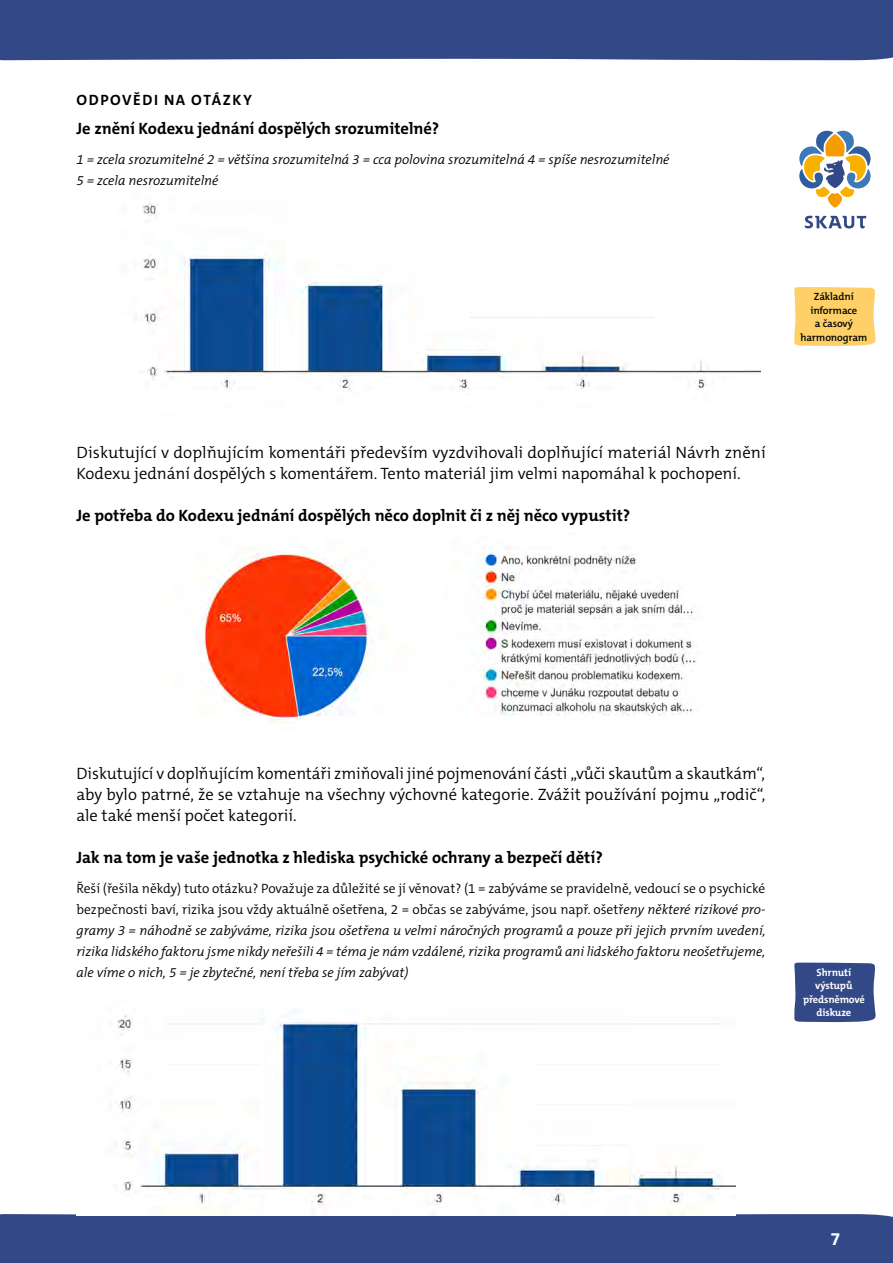
<style>
.page{position:relative;width:893px;height:1263px;background:#fff}
.page>*{position:absolute;margin:0;border:0;box-sizing:border-box;transform-origin:0 0}
.t1{font:700 18px "The Mix C5";color:#fff}
.text{font:300 16.5px/21px "The Mix C5";color:#000}
.text-2{font:700 16.5px "The Mix C5";color:#000}
.Mezititulek{font:700 15px "The Mix C5";letter-spacing:.105em;color:#000}
.text-3{font:italic 300 13.5px/21px "The Mix C5";color:#000;text-align:justify}
.t2{font:600 10.5px/13.5px "The Mix C5";letter-spacing:-.01em;color:#000;text-align:center}
.t3{font:700 10.5px/13.5px "The Mix C5";letter-spacing:-.01em;color:#fff;text-align:center}
.s1{font-style:normal}
</style>
<div class="page">
<div style="left:0;top:1214px;width:893px;height:49px;background:#334887"></div>
<svg style="left:805px;top:216px;width:61px;height:13px"></svg>
<svg style="left:799px;top:131px;width:71px;height:77px"></svg>
<div style="left:0;top:0;width:893px;height:61px;background:#334887"></div>
<svg style="left:794px;top:962px;width:82px;height:61px;background:#40548e"></svg>
<svg style="left:794px;top:287px;width:82px;height:59px;background:#fed26d"></svg>
<img style="left:135px;top:203px;width:626px;height:188px">
<img style="left:199px;top:547px;width:498px;height:176px">
<img style="left:77px;top:1010px;width:658px;height:205px">
<p class="Mezititulek" style="left:77px;top:90px;width:177px">ODPOVĚDI NA OTÁZKY</p>
<p class="text-2" style="left:77px;top:118px;width:364px">Je znění Kodexu jednání dospělých srozumitelné?</p>
<p class="text-3" style="left:77px;top:149px;width:595px">1 = zcela srozumitelné 2 = většina srozumitelná 3 = cca polovina srozumitelná 4 = spíše nesrozumitelné</p>
<p class="text-3" style="left:77px;top:170px;width:143px">5 = zcela nesrozumitelné</p>
<p class="t2" style="left:800px;top:290px;width:69px">Základní informace<br>a časový harmonogram</p>
<p class="text" style="left:77px;top:442px;width:691px">Diskutující v doplňujícím komentáři především vyzdvihovali doplňující materiál Návrh znění<br>Kodexu jednání dospělých s komentářem. Tento materiál jim velmi napomáhal k pochopení.</p>
<p class="text-2" style="left:77px;top:505px;width:555px">Je potřeba do Kodexu jednání dospělých něco doplnit či z něj něco vypustit?</p>
<p class="text" style="left:77px;top:763px;width:690px;text-align:justify">Diskutující v doplňujícím komentáři zmiňovali jiné pojmenování části „vůči skautům a skautkám“, aby bylo patrné, že se vztahuje na všechny výchovné kategorie. Zvážit používání pojmu „rodič“, ale také menší počet kategorií.</p>
<p class="text-2" style="left:77px;top:847px;width:528px">Jak na tom je vaše jednotka z hlediska psychické ochrany a bezpečí dětí?</p>
<p class="text-3" style="left:77px;top:878px;width:691px"><span class="s1">Řeší (řešila někdy) tuto otázku? Považuje za důležité se jí věnovat? (1 = zabýváme se pravidelně, vedoucí se o psychické bezpečnosti baví, rizika jsou vždy aktuálně ošetřena, 2 = občas se zabýváme, jsou např. ošetř</span>eny některé rizikové pro&shy;gramy 3 = náhodně se zabýváme, rizika jsou ošetřena u velmi náročných programů a pouze při jejich prvním uvedení, rizika lidského faktoru jsme nikdy neřešili 4 = téma je nám vzdálené, rizika programů ani lidského faktoru neošetřujeme, ale víme o nich, 5 = je zbytečné, není třeba se jím zabývat)</p>
<p class="t3" style="left:803px;top:966px;width:63px">Shrnutí výstupů předsněmové diskuze</p>
<h1 class="t1" style="left:830px;top:1227px;width:11px">7</h1>
</div>
